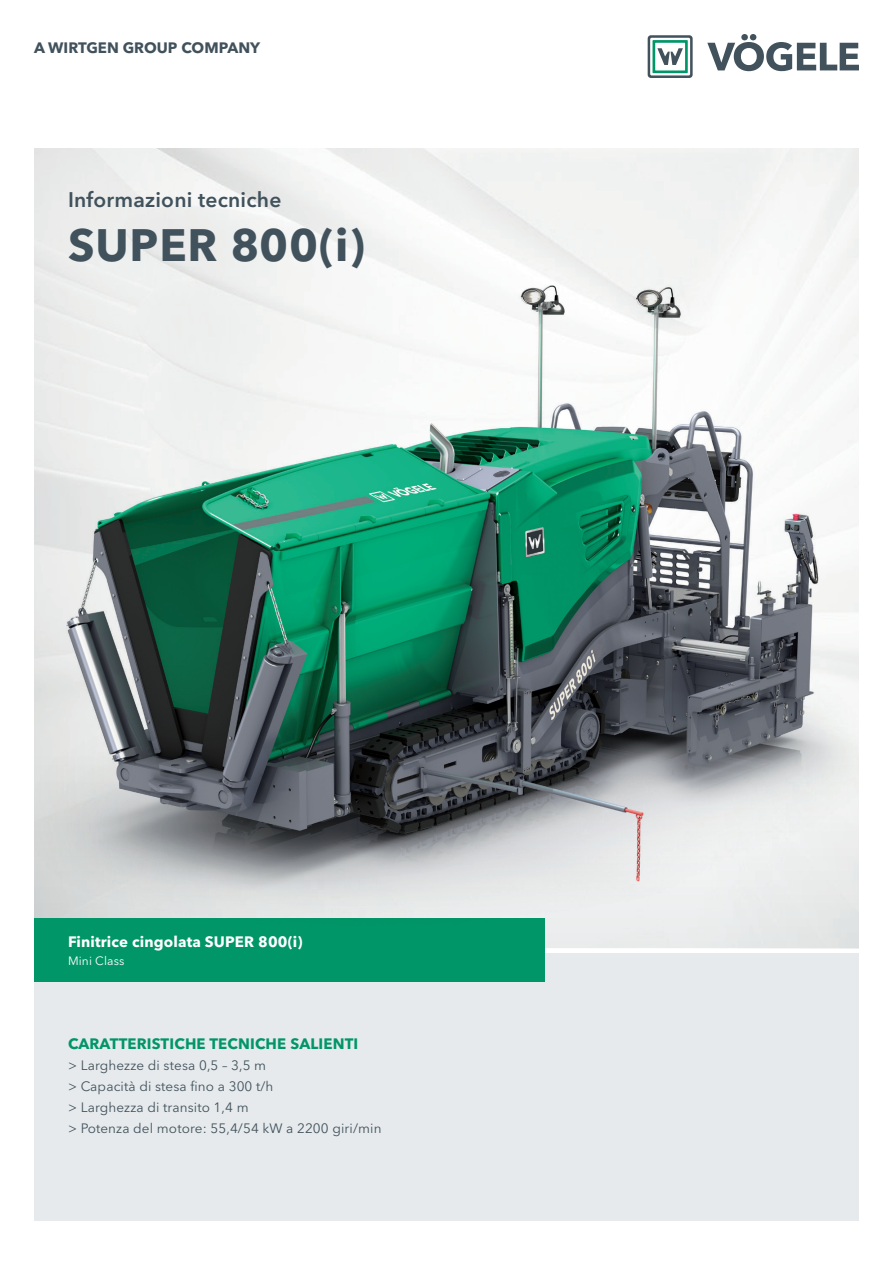
<style>
.page{position:relative;width:893px;height:1263px;background:#fff}
.page>*{position:absolute;margin:0;border:0;box-sizing:border-box;transform-origin:0 0}
.t1{font:700 45px "Avenir Next LT Pro";letter-spacing:.02em;color:#41525c}
.t2{font:600 21px "Avenir Next LT Pro";letter-spacing:.01em;color:#41525c}
.t3{font:700 15px "Avenir Next LT Pro";letter-spacing:.01em;color:#009667}
.t4{font:700 15px "Avenir Next LT Pro";letter-spacing:.01em;color:#fff}
.t5{font:700 15px "Avenir Next LT Pro";color:#41525c}
.t6{font:13.5px/21px "Avenir Next LT Pro";letter-spacing:.01em;color:#41525c}
.t7{font:12px "Avenir Next LT Pro";letter-spacing:.01em;color:#fff}
</style>
<div class="page">
<div style="left:34px;top:952px;width:825px;height:268px;background:#e6eaed"></div>
<svg style="left:707px;top:34px;width:152px;height:37px"></svg>
<svg style="left:648px;top:35px;width:45px;height:43px"></svg>
<img style="left:34px;top:182px;width:825px;height:800px">
<img style="left:427px;top:287px;width:123px;height:155px">
<p class="t5" style="left:34px;top:39px;width:228px">A WIRTGEN GROUP COMPANY</p>
<h2 class="t2" style="left:68px;top:187px;width:215px">Informazioni tecniche</h2>
<h1 class="t1" style="left:68px;top:218px;width:298px">SUPER 800(i)</h1>
<p class="t4" style="left:68px;top:933px;width:236px">Finitrice cingolata SUPER 800(i)</p>
<p class="t7" style="left:68px;top:954px;width:58px">Mini Class</p>
<p class="t3" style="left:68px;top:1034px;width:292px">CARATTERISTICHE TECNICHE SALIENTI</p>
<p class="t6" style="left:68px;top:1055px;width:315px">&gt; Larghezze di stesa 0,5 – 3,5 m<br>&gt; Capacità di stesa fino a 300 t/h<br>&gt; Larghezza di transito 1,4 m<br>&gt; Potenza del motore: 55,4/54 kW a 2200 giri/min</p>
</div>
